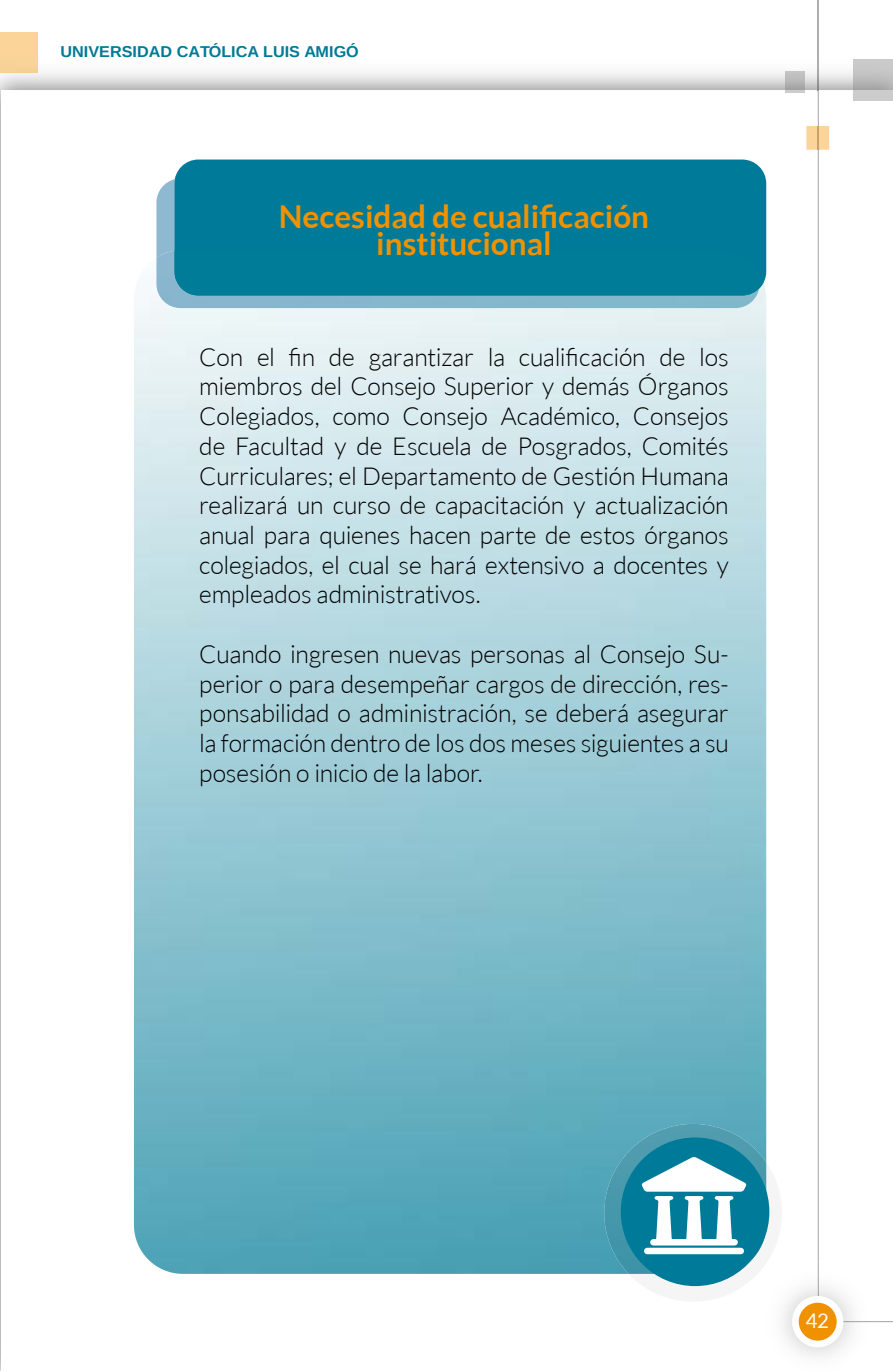
<style>
.page{position:relative;width:893px;height:1372px;background:#fff}
.page>*{position:absolute;margin:0;border:0;box-sizing:border-box;transform-origin:0 0}
.t1{font:700 31.5px/27px "Lato";color:#f09200;text-align:center}
.t2{font:300 24.75px/29.7px "Lato";letter-spacing:-.01em;color:#000;text-align:justify}
.t3{font:20.25px "Lato";color:#fff}
.t4{font:700 15.75px "Liberation Sans";color:#007a96}
</style>
<div class="page">
<hr style="left:818px;top:0;width:1px;height:57px;background:#adadad">
<img style="left:818px;top:57px;width:1px;height:33px">
<hr style="left:818px;top:150px;width:1px;height:1111px;background:#adadad">
<hr style="left:818px;top:90px;width:1px;height:36px;background:#adadad">
<svg style="left:806px;top:126px;width:23px;height:24px"></svg>
<div style="left:0;top:32px;width:38px;height:25px;background:#fad499"></div>
<div style="left:854px;top:90px;width:39px;height:11px;background:#ccc"></div>
<hr style="left:785px;top:90px;width:20px;height:2px;background:#ccc">
<img style="left:783px;top:1261px;width:95px;height:95px">
<img style="left:818px;top:1261px;width:60px;height:60px">
<div style="left:792px;top:1295px;width:51px;height:52px;background:#fff;border-radius:50%"></div>
<div style="left:799px;top:1302px;width:38px;height:38px;background:#f09100;border-radius:50%"></div>
<svg style="left:156px;top:179px;width:18px;height:72px"></svg>
<div style="left:174px;top:159px;width:592px;height:136px;background:#007a99;border-radius:24px"></div>
<img style="left:134px;top:275px;width:632px;height:998px">
<img style="left:156px;top:251px;width:603px;height:57px">
<img style="left:174px;top:250px;width:589px;height:45px">
<img style="left:604px;top:1123px;width:162px;height:150px">
<div style="left:621px;top:1137px;width:148px;height:148px;background:#007a99;border-radius:50%"></div>
<svg style="left:628px;top:1156px;width:142px;height:131px"></svg>
<p class="t4" style="left:61px;top:41px;width:300px">UNIVERSIDAD CATÓLICA LUIS AMIGÓ</p>
<p class="t1" style="left:279px;top:202px;width:372px">Necesidad de cualificación institucional</p>
<p class="t2" style="left:199px;top:342px;width:531px">Con el fin de garantizar la cualificación de los miembros del Consejo Superior y demás Órganos Colegiados, como Consejo Académico, Consejos de Facultad y de Escuela de Posgrados, Comités Curriculares; el Departamento de Gestión Humana realizará un curso de capacitación y actualización anual para quienes hacen parte de estos órganos colegiados, el cual se hará extensivo a docentes y empleados administrativos.</p>
<p class="t2" style="left:199px;top:639px;width:531px">Cuando ingresen nuevas personas al Consejo Su&shy;perior o para desempeñar cargos de dirección, res&shy;ponsabilidad o administración, se deberá asegurar la formación dentro de los dos meses siguientes a su posesión o inicio de la labor.</p>
<p class="t3" style="left:806px;top:1308px;width:25px">42</p>
</div>
